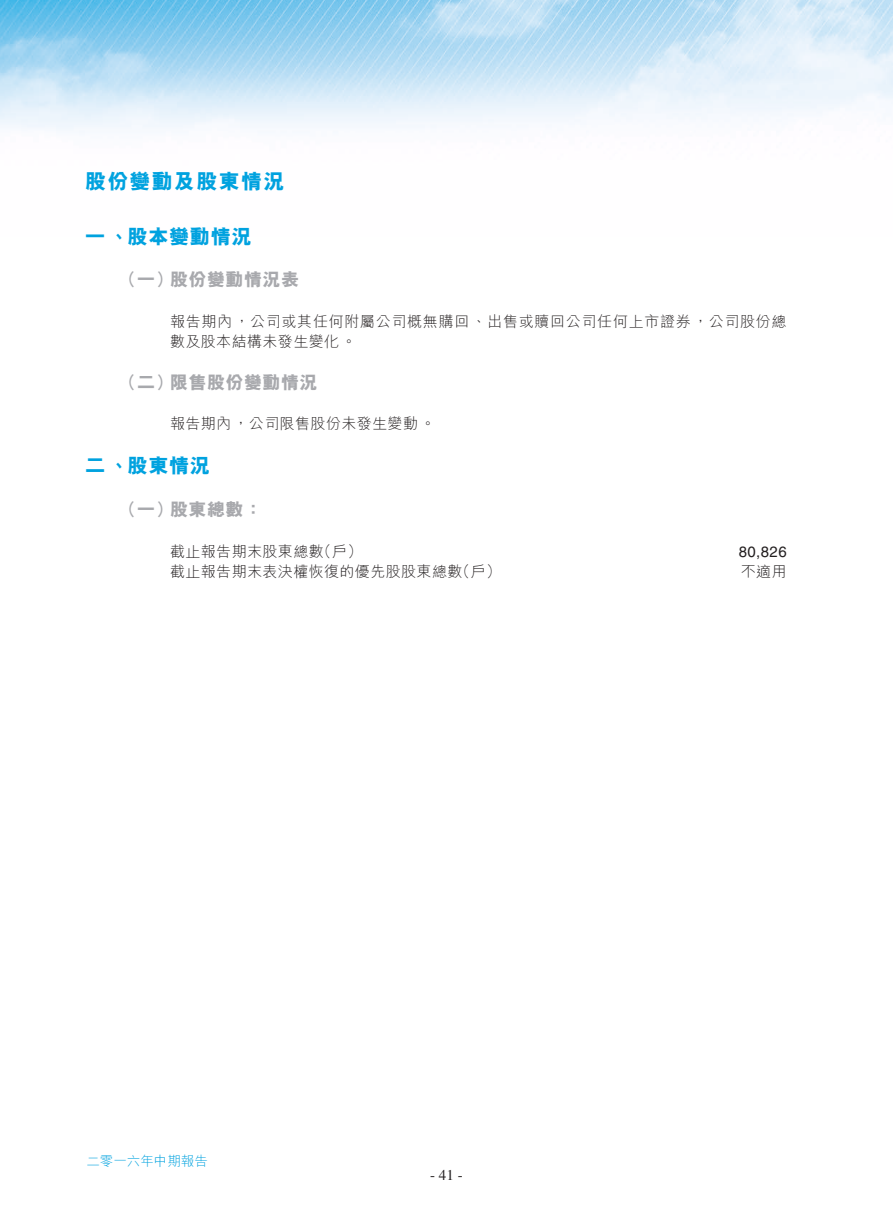
<style>
.page{position:relative;width:893px;height:1212px;background:#fff}
.page>*{position:absolute;margin:0;border:0;box-sizing:border-box;transform-origin:0 0}
.t1{font:800 21px "M Hei HK";letter-spacing:.06em;color:#00a2df}
.t2{font:800 20.25px "M Hei HK";letter-spacing:.025em;color:#00a2df}
.t3{font:800 18px "M Hei HK";letter-spacing:.025em;color:#a8a9ad}
.t4{font:300 15px "M Hei HK";letter-spacing:.025em;color:#231f20}
.t5{font:300 15px/20.2px "M Hei HK";letter-spacing:.045em;color:#231f20}
.t6{font:15px "Helvetica LT Std";color:#231f20}
.t7{font:15px "Times LT Std";color:#231f20}
.t8{font:300 13.5px "M Hei HK";color:#00a2df}
</style>
<div class="page">
<img style="left:0;top:0;width:893px;height:132px">
<h1 class="t1" style="left:85px;top:167px;width:201px">股份變動及股東情況</h1>
<h2 class="t2" style="left:85px;top:223px;width:168px">一、股本變動情況</h2>
<p class="t3" style="left:119px;top:267px;width:182px">（一）股份變動情況表</p>
<p class="t5" style="left:170px;top:310px;width:618px">報告期內，公司或其任何附屬公司概無購回、出售或贖回公司任何上市證券，公司股份總數及股本結構未發生變化。</p>
<p class="t3" style="left:119px;top:370px;width:200px">（二）限售股份變動情況</p>
<p class="t4" style="left:170px;top:413px;width:267px">報告期內，公司限售股份未發生變動。</p>
<h2 class="t2" style="left:85px;top:452px;width:127px">二、股東情況</h2>
<p class="t3" style="left:119px;top:498px;width:145px">（一）股東總數：</p>
<p class="t4" style="left:170px;top:541px;width:194px">截止報告期末股東總數（戶）</p>
<p class="t6" style="left:739px;top:543px;width:49px">80,826</p>
<p class="t4" style="left:170px;top:561px;width:333px">截止報告期末表決權恢復的優先股股東總數（戶）</p>
<p class="t4" style="left:741px;top:561px;width:47px">不適用</p>
<p class="t8" style="left:86px;top:1152px;width:123px">二零一六年中期報告</p>
<p class="t7" style="left:430px;top:1167px;width:34px">- 41 -</p>
</div>
